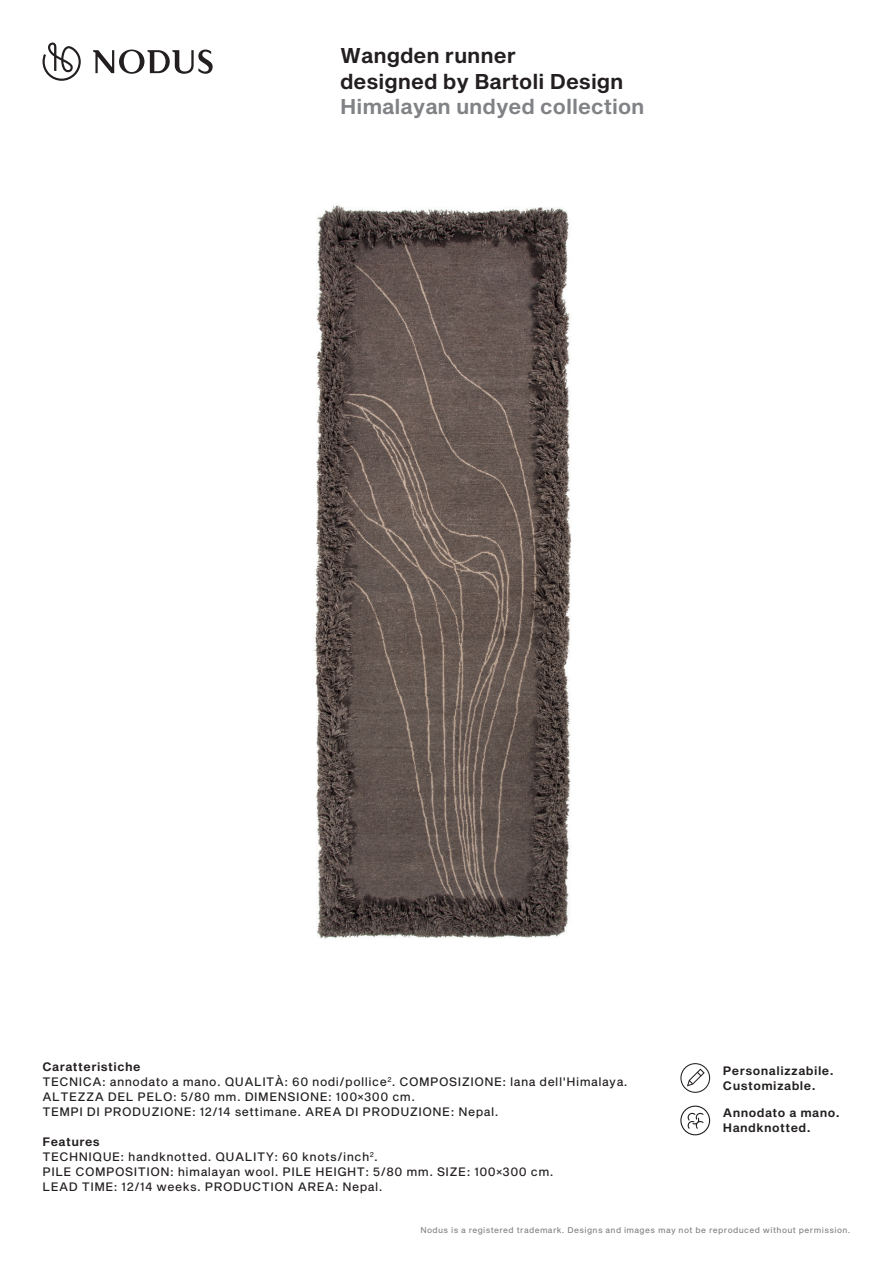
<style>
.page{position:relative;width:893px;height:1263px;background:#fff}
.page>*{position:absolute;margin:0;border:0;box-sizing:border-box;transform-origin:0 0}
.t1{font:21px/25.5px "Sequel Sans Semi Bold Body";color:#231f20}
.t2{font:21px "Sequel Sans Semi Bold Body";color:#808285}
.t3{font:12px/15px "Sequel Sans Roman Body";letter-spacing:.04em;color:#231f20}
.t4{font:12px/15px "Sequel Sans Semi Bold Body";letter-spacing:.04em;color:#231f20}
.t5{font:8.25px "Sequel Sans Roman Body";letter-spacing:.05em;color:#808285}
</style>
<div class="page">
<img style="left:314px;top:205px;width:258px;height:734px">
<svg style="left:43px;top:43px;width:38px;height:38px"></svg>
<svg style="left:93px;top:50px;width:120px;height:24px"></svg>
<svg style="left:680px;top:1105px;width:30px;height:30px"></svg>
<svg style="left:680px;top:1063px;width:30px;height:30px"></svg>
<h1 class="t1" style="left:340px;top:44px;width:285px">Wangden runner<br>designed by Bartoli Design</h1>
<h1 class="t2" style="left:340px;top:92px;width:306px">Himalayan undyed collection</h1>
<p class="t4" style="left:43px;top:1059px;width:100px">Caratteristiche</p>
<p class="t3" style="left:43px;top:1074px;width:587px">TECNICA: annodato a mano. QUALITÀ: 60 nodi/pollice<sup>2</sup>. COMPOSIZIONE: lana dell'Himalaya.<br>ALTEZZA DEL PELO: 5/80 mm. DIMENSIONE: 100×300 cm.<br>TEMPI DI PRODUZIONE: 12/14 settimane. AREA DI PRODUZIONE: Nepal.</p>
<p class="t4" style="left:43px;top:1134px;width:59px">Features</p>
<p class="t3" style="left:43px;top:1149px;width:513px">TECHNIQUE: handknotted. QUALITY: 60 knots/inch<sup>2</sup>.<br>PILE COMPOSITION: himalayan wool. PILE HEIGHT: 5/80 mm. SIZE: 100×300 cm.<br>LEAD TIME: 12/14 weeks. PRODUCTION AREA: Nepal.</p>
<p class="t4" style="left:723px;top:1063px;width:112px">Personalizzabile.<br>Customizable.</p>
<p class="t4" style="left:723px;top:1106px;width:118px">Annodato a mano.<br>Handknotted.</p>
<p class="t5" style="left:420px;top:1224px;width:432px">Nodus is a registered trademark. Designs and images may not be reproduced without permission.</p>
</div>
